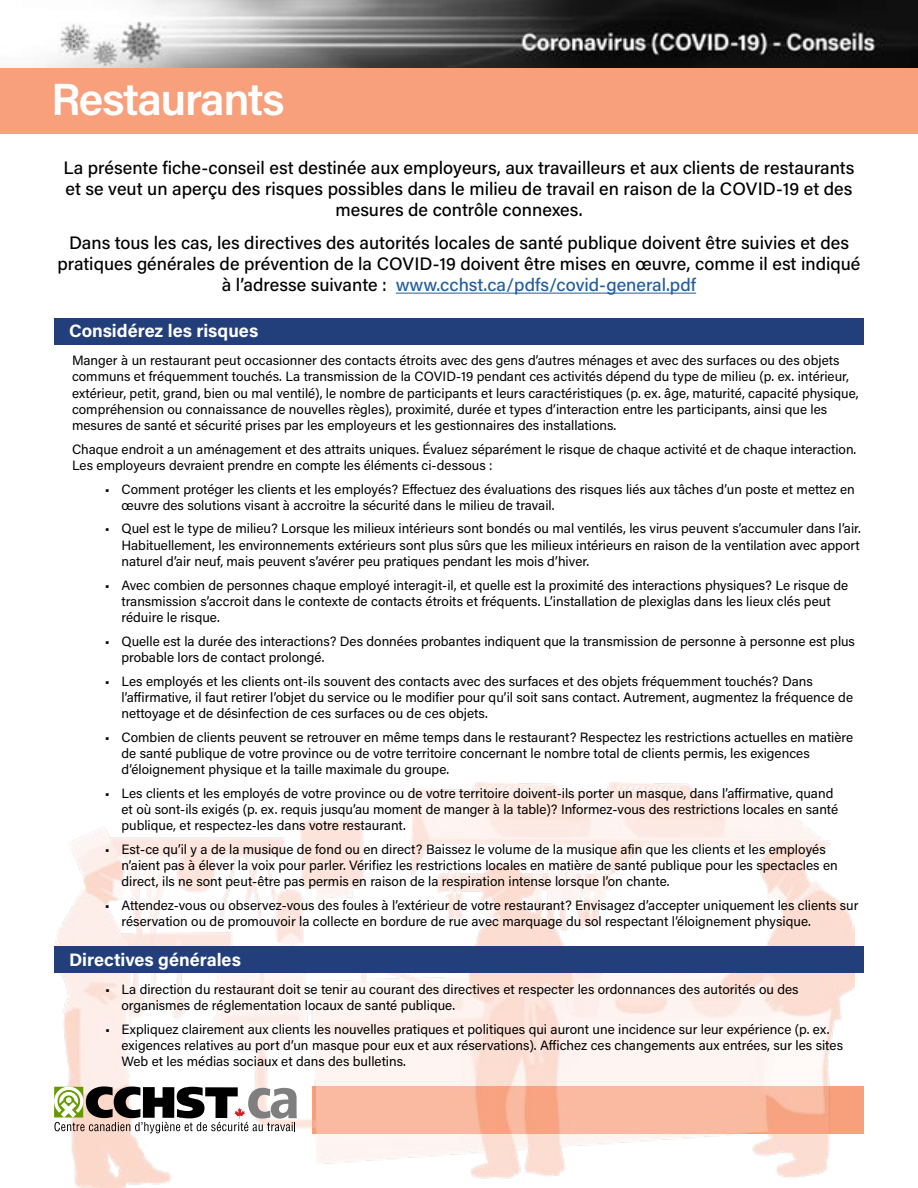
<style>
.page{position:relative;width:918px;height:1188px;background:#fff}
.page>*{position:absolute;margin:0;border:0;box-sizing:border-box;transform-origin:0 0}
.t1{font:600 45px "Acumin Pro";letter-spacing:-.035em;color:#fff}
.t2{font:500 18px/21px "Acumin Pro";color:#000;text-align:center}
.t3{font:700 18px "Acumin Pro";color:#fff}
.t4{font:13.5px/16.2px "Acumin Pro";color:#000}
.s1{color:#215e9e}
</style>
<div class="page">
<img style="left:0;top:0;width:918px;height:69px">
<div style="left:0;top:69px;width:918px;height:65px;background:#f8a07b"></div>
<img style="left:55px;top:782px;width:800px;height:406px">
<hr style="left:396px;top:293px;width:300px;height:1px;background:#215e9e">
<div style="left:54px;top:318px;width:810px;height:27px;background:#223f7c"></div>
<div style="left:54px;top:946px;width:810px;height:28px;background:#223f7c"></div>
<svg style="left:54px;top:1086px;width:243px;height:47px"></svg>
<h1 class="t1" style="left:51px;top:68px;width:235px">Restaurants</h1>
<h2 class="t2" style="left:63px;top:156px;width:793px">La présente fiche-conseil est destinée aux employeurs, aux travailleurs et aux clients de restaurants et se veut un aperçu des risques possibles dans le milieu de travail en raison de la COVID-19 et des mesures de contrôle connexes.</h2>
<p class="t2" style="left:58px;top:231px;width:804px">Dans tous les cas, les directives des autorités locales de santé publique doivent être suivies et des pratiques générales de prévention de la COVID-19 doivent être mises en œuvre, comme il est indiqué à l’adresse suivante : <span class="s1">www.cchst.ca/pdfs/covid-general.pdf</span></p>
<h2 class="t3" style="left:69px;top:318px;width:191px">Considérez les risques</h2>
<p class="t4" style="left:72px;top:352px;width:788px">Manger à un restaurant peut occasionner des contacts étroits avec des gens d’autres ménages et avec des surfaces ou des objets communs et fréquemment touchés. La transmission de la COVID-19 pendant ces activités dépend du type de milieu (p. ex. intérieur, extérieur, petit, grand, bien ou mal ventilé), le nombre de participants et leurs caractéristiques (p. ex. âge, maturité, capacité physique, compréhension ou connaissance de nouvelles règles), proximité, durée et types d’interaction entre les participants, ainsi que les mesures de santé et sécurité prises par les employeurs et les gestionnaires des installations.</p>
<p class="t4" style="left:72px;top:440px;width:786px">Chaque endroit a un aménagement et des attraits uniques. Évaluez séparément le risque de chaque activité et de chaque interaction.<br>Les employeurs devraient prendre en compte les éléments ci-dessous :</p>
<p class="t4" style="left:121px;top:480px;width:735px;text-indent:-16px">• Comment protéger les clients et les employés? Effectuez des évaluations des risques liés aux tâches d’un poste et mettez en œuvre des solutions visant à accroitre la sécurité dans le milieu de travail.</p>
<p class="t4" style="left:121px;top:520px;width:741px;text-align:justify;text-indent:-16px">• Quel est le type de milieu? Lorsque les milieux intérieurs sont bondés ou mal ventilés, les virus peuvent s’accumuler dans l’air.<br>Habituellement, les environnements extérieurs sont plus sûrs que les milieux intérieurs en raison de la ventilation avec apport naturel d’air neuf, mais peuvent s’avérer peu pratiques pendant les mois d’hiver.</p>
<p class="t4" style="left:121px;top:576px;width:728px;text-indent:-16px">• Avec combien de personnes chaque employé interagit-il, et quelle est la proximité des interactions physiques? Le risque de transmission s’accroit dans le contexte de contacts étroits et fréquents. L’installation de plexiglas dans les lieux clés peut réduire le risque.</p>
<p class="t4" style="left:121px;top:632px;width:735px;text-indent:-16px">• Quelle est la durée des interactions? Des données probantes indiquent que la transmission de personne à personne est plus probable lors de contact prolongé.</p>
<p class="t4" style="left:121px;top:672px;width:733px;text-indent:-16px">• Les employés et les clients ont-ils souvent des contacts avec des surfaces et des objets fréquemment touchés? Dans l’affirmative, il faut retirer l’objet du service ou le modifier pour qu’il soit sans contact. Autrement, augmentez la fréquence de nettoyage et de désinfection de ces surfaces ou de ces objets.</p>
<p class="t4" style="left:121px;top:728px;width:733px;text-indent:-16px">• Combien de clients peuvent se retrouver en même temps dans le restaurant? Respectez les restrictions actuelles en matière de santé publique de votre province ou de votre territoire concernant le nombre total de clients permis, les exigences d’éloignement physique et la taille maximale du groupe.</p>
<p class="t4" style="left:121px;top:784px;width:718px;text-indent:-16px">• Les clients et les employés de votre province ou de votre territoire doivent-ils porter un masque, dans l’affirmative, quand et où sont-ils exigés (p. ex. requis jusqu’au moment de manger à la table)? Informez-vous des restrictions locales en santé publique, et respectez-les dans votre restaurant.</p>
<p class="t4" style="left:121px;top:841px;width:718px;text-indent:-16px">• Est-ce qu’il y a de la musique de fond ou en direct? Baissez le volume de la musique afin que les clients et les employés n’aient pas à élever la voix pour parler. Vérifiez les restrictions locales en matière de santé publique pour les spectacles en direct, ils ne sont peut-être pas permis en raison de la respiration intense lorsque l’on chante.</p>
<p class="t4" style="left:121px;top:897px;width:738px;text-indent:-16px">• Attendez-vous ou observez-vous des foules à l’extérieur de votre restaurant? Envisagez d’accepter uniquement les clients sur réservation ou de promouvoir la collecte en bordure de rue avec marquage du sol respectant l’éloignement physique.</p>
<h2 class="t3" style="left:69px;top:947px;width:173px">Directives générales</h2>
<p class="t4" style="left:121px;top:981px;width:679px;text-indent:-16px">• La direction du restaurant doit se tenir au courant des directives et respecter les ordonnances des autorités ou des organismes de réglementation locaux de santé publique.</p>
<p class="t4" style="left:121px;top:1020px;width:723px;text-indent:-16px">• Expliquez clairement aux clients les nouvelles pratiques et politiques qui auront une incidence sur leur expérience (p. ex. exigences relatives au port d’un masque pour eux et aux réservations). Affichez ces changements aux entrées, sur les sites<br>Web et les médias sociaux et dans des bulletins.</p>
</div>
